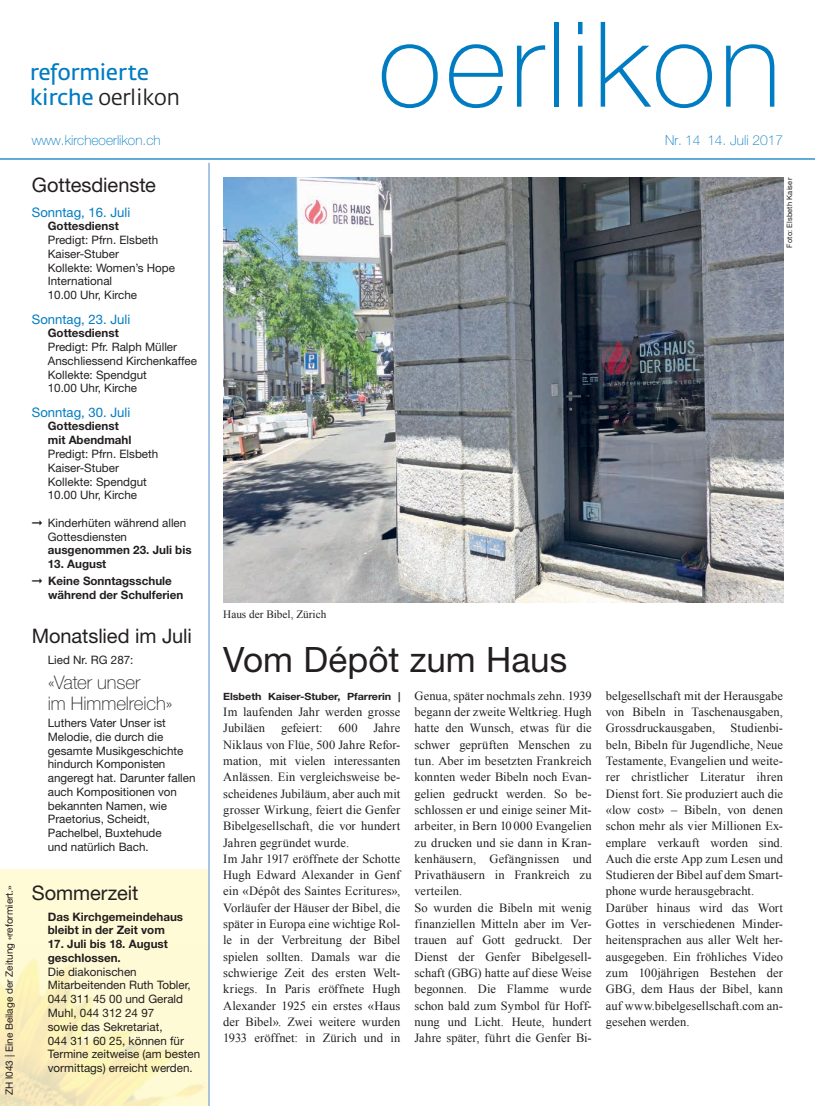
<style>
.page{position:relative;width:815px;height:1106px;background:#fff}
.page>*{position:absolute;margin:0;border:0;box-sizing:border-box;transform-origin:0 0}
.t1{font:100 118.62px "Helvetica Neue LT Std";letter-spacing:.03em;color:#007cc2}
.t2{font:35px "Helvetica Neue LT Std";letter-spacing:.005em;color:#231f20}
.t3{font:21.75px/24.5px "Fedra Sans";letter-spacing:-.02em;color:#007cc2}
.t4{font:20px "Helvetica Neue LT Std";letter-spacing:-.005em;color:#231f20}
.t5{font:100 18.75px/21.2px "Helvetica Neue LT Std";letter-spacing:-.005em;color:#231f20}
.t6{font:100 13.75px "Helvetica Neue LT Std";color:#007cc2}
.t7{font:13.12px "Helvetica Neue LT Std";color:#007cc2}
.t8{font:12.5px/16.2px "Times New Roman";letter-spacing:.005em;color:#231f20}
.t9{font:11.62px/13.8px "Helvetica Neue LT Std";color:#231f20}
.t10{font:700 11.62px/13.8px "Helvetica Neue LT Std";color:#231f20}
.t11{font:11.25px "Times New Roman";color:#231f20}
.t12{font:10px "Helvetica Neue LT Std";color:#231f20}
.t13{font:700 10px "Helvetica Neue LT Std";letter-spacing:-.005em;color:#231f20;scale:1.08 1}
.t14{font:7.5px "Helvetica Neue LT Std";letter-spacing:.02em;color:#231f20}
.s1{color:#231f20}
</style>
<div class="page">
<div style="left:0;top:869px;width:208px;height:237px;background:#fffbd6"></div>
<hr style="left:0;top:158px;width:815px;height:2px;background:#007cc2">
<img style="left:223px;top:178px;width:560px;height:424px">
<img style="left:0;top:958px;width:205px;height:148px">
<hr style="left:208px;top:163px;width:2px;height:943px;background:#73a4d6">
<p class="t12" style="left:3px;top:1095px;width:211px;rotate:-90deg">ZH l043 | Eine Beilage der Zeitung «reformiert.»</p>
<h3 class="t3" style="left:30px;top:61px;width:152px">reformierte kirche <span class="s1">oerlikon</span></h3>
<p class="t6" style="left:32px;top:133px;width:130px">www.kircheoerlikon.ch</p>
<h3 class="t4" style="left:32px;top:173px;width:126px">Gottesdienste</h3>
<p class="t7" style="left:32px;top:204px;width:100px">Sonntag, 16. Juli</p>
<p class="t10" style="left:48px;top:219px;width:73px">Gottesdienst</p>
<p class="t9" style="left:48px;top:233px;width:129px">Predigt: Pfrn. Elsbeth<br>Kaiser-Stuber<br>Kollekte: Women’s Hope<br>International<br>10.00 Uhr, Kirche</p>
<p class="t7" style="left:32px;top:311px;width:100px">Sonntag, 23. Juli</p>
<p class="t10" style="left:48px;top:326px;width:73px">Gottesdienst</p>
<p class="t9" style="left:48px;top:340px;width:151px">Predigt: Pfr. Ralph Müller<br>Anschliessend Kirchenkaffee<br>Kollekte: Spendgut<br>10.00 Uhr, Kirche</p>
<p class="t7" style="left:32px;top:404px;width:100px">Sonntag, 30. Juli</p>
<p class="t10" style="left:48px;top:419px;width:85px">Gottesdienst mit Abendmahl</p>
<p class="t9" style="left:48px;top:447px;width:112px">Predigt: Pfrn. Elsbeth<br>Kaiser-Stuber<br>Kollekte: Spendgut<br>10.00 Uhr, Kirche</p>
<p class="t9" style="left:48px;top:515px;width:140px;text-indent:-16px">➞ Kinderhüten während allen<br>Gottesdiensten</p>
<p class="t10" style="left:48px;top:543px;width:145px">ausgenommen 23. Juli bis</p>
<p class="t10" style="left:32px;top:555px;width:142px;line-height:17.2px;text-indent:16px">13. August<br>➞ Keine Sonntagsschule</p>
<p class="t10" style="left:48px;top:588px;width:137px">während der Schulferien</p>
<h3 class="t4" style="left:32px;top:624px;width:162px">Monatslied im Juli</h3>
<p class="t9" style="left:48px;top:652px;width:87px">Lied Nr. RG 287:</p>
<h3 class="t5" style="left:48px;top:671px;width:126px">«Vater unser<br>im Himmelreich»</h3>
<p class="t9" style="left:48px;top:716px;width:149px">Luthers Vater Unser ist<br>Melodie, die durch die gesamte Musikgeschichte hindurch Komponisten angeregt hat. Darunter fallen auch Kompositionen von bekannten Namen, wie<br>Praetorius, Scheidt,<br>Pachelbel, Buxtehude<br>und natürlich Bach.</p>
<h3 class="t4" style="left:32px;top:880px;width:108px">Sommerzeit</h3>
<p class="t10" style="left:48px;top:909px;width:137px">Das Kirchgemeindehaus bleibt in der Zeit vom</p>
<p class="t10" style="left:48px;top:937px;width:122px">17. Juli bis 18. August geschlossen.</p>
<p class="t9" style="left:48px;top:964px;width:154px">Die diakonischen<br>Mitarbeitenden Ruth Tobler,<br>044 311 45 00 und Gerald<br>Muhl, 044 312 24 97<br>sowie das Sekretariat,<br>044 311 60 25, können für<br>Termine zeitweise (am besten vormittags) erreicht werden.</p>
<h1 class="t1" style="left:378px;top:-3px;width:405px">oerlikon</h1>
<p class="t6" style="left:665px;top:133px;width:119px">Nr. 14 14. Juli 2017</p>
<p class="t14" style="left:785px;top:247px;width:71px;rotate:-90deg">Foto: Elsbeth Kaiser</p>
<p class="t11" style="left:223px;top:606px;width:105px">Haus der Bibel, Zürich</p>
<h2 class="t2" style="left:223px;top:639px;width:346px">Vom Dépôt zum Haus</h2>
<p class="t13" style="left:223px;top:690px;width:166px">Elsbeth Kaiser-Stuber, Pfarrerin |</p>
<p class="t8" style="left:223px;top:703px;width:179px">Im laufenden Jahr werden grosse<br>Jubiläen</p>
<p class="t8" style="left:415px;top:687px;width:179px">Genua, später nochmals zehn. 1939 begann der zweite Weltkrieg. Hugh hatte den Wunsch, etwas für die schwer geprüften Menschen zu tun. Aber im besetzten Frankreich konnten weder Bibeln noch Evan&shy;gelien gedruckt werden. So be&shy;schlossen er und einige seiner Mit&shy;arbeiter, in Bern 10 000 Evangelien zu drucken und sie dann in Kran&shy;kenhäusern, Gefängnissen und<br>Privathäusern in Frankreich zu verteilen.<br>So wurden die Bibeln mit wenig finanziellen Mitteln aber im Ver&shy;trauen auf Gott gedruckt. Der<br>Dienst der Genfer Bibelgesell&shy;schaft (GBG) hatte auf diese Weise begonnen. Die Flamme wurde schon bald zum Symbol für Hoff&shy;nung und Licht. Heute, hundert<br>Jahre später, führt die Genfer Bi-</p>
<p class="t8" style="left:606px;top:687px;width:179px">belgesellschaft mit der Herausgabe von Bibeln in Taschenausgaben,<br>Grossdruckausgaben, Studienbi&shy;beln, Bibeln für Jugendliche, Neue<br>Testamente, Evangelien und weite&shy;rer christlicher Literatur ihren<br>Dienst fort. Sie produziert auch die «low cost» – Bibeln, von denen schon mehr als vier Millionen Ex&shy;emplare verkauft worden sind.<br>Auch die erste App zum Lesen und<br>Studieren der Bibel auf dem Smart&shy;phone wurde herausgebracht.<br>Darüber hinaus wird das Wort<br>Gottes in verschiedenen Minder&shy;heitensprachen aus aller Welt her&shy;ausgegeben. Ein fröhliches Video zum 100jährigen Bestehen der<br>GBG, dem Haus der Bibel, kann auf www.bibelgesellschaft.com an&shy;gesehen werden.</p>
<p class="t8" style="left:223px;top:720px;width:179px;text-indent:150px">Jahre<br>Niklaus von Flüe, 500 Jahre Refor&shy;mation, mit vielen interessanten<br>Anlässen. Ein vergleichsweise be&shy;scheidenes Jubiläum, aber auch mit grosser Wirkung, feiert die Genfer<br>Bibelgesellschaft, die vor hundert<br>Jahren gegründet wurde.<br>Im Jahr 1917 eröffnete der Schotte<br>Hugh Edward Alexander in Genf ein «Dépôt des Saintes Ecritures»,<br>Vorläufer der Häuser der Bibel, die später in Europa eine wichtige Rol&shy;le in der Verbreitung der Bibel spielen sollten. Damals war die schwierige Zeit des ersten Welt&shy;kriegs. In Paris eröffnete Hugh<br>Alexander 1925 ein erstes «Haus der Bibel». Zwei weitere wurden<br>1933 eröffnet: in Zürich und in</p>
<p class="t8" style="left:281px;top:720px;width:43px">gefeiert:</p>
<p class="t8" style="left:339px;top:720px;width:21px">600</p>
</div>
